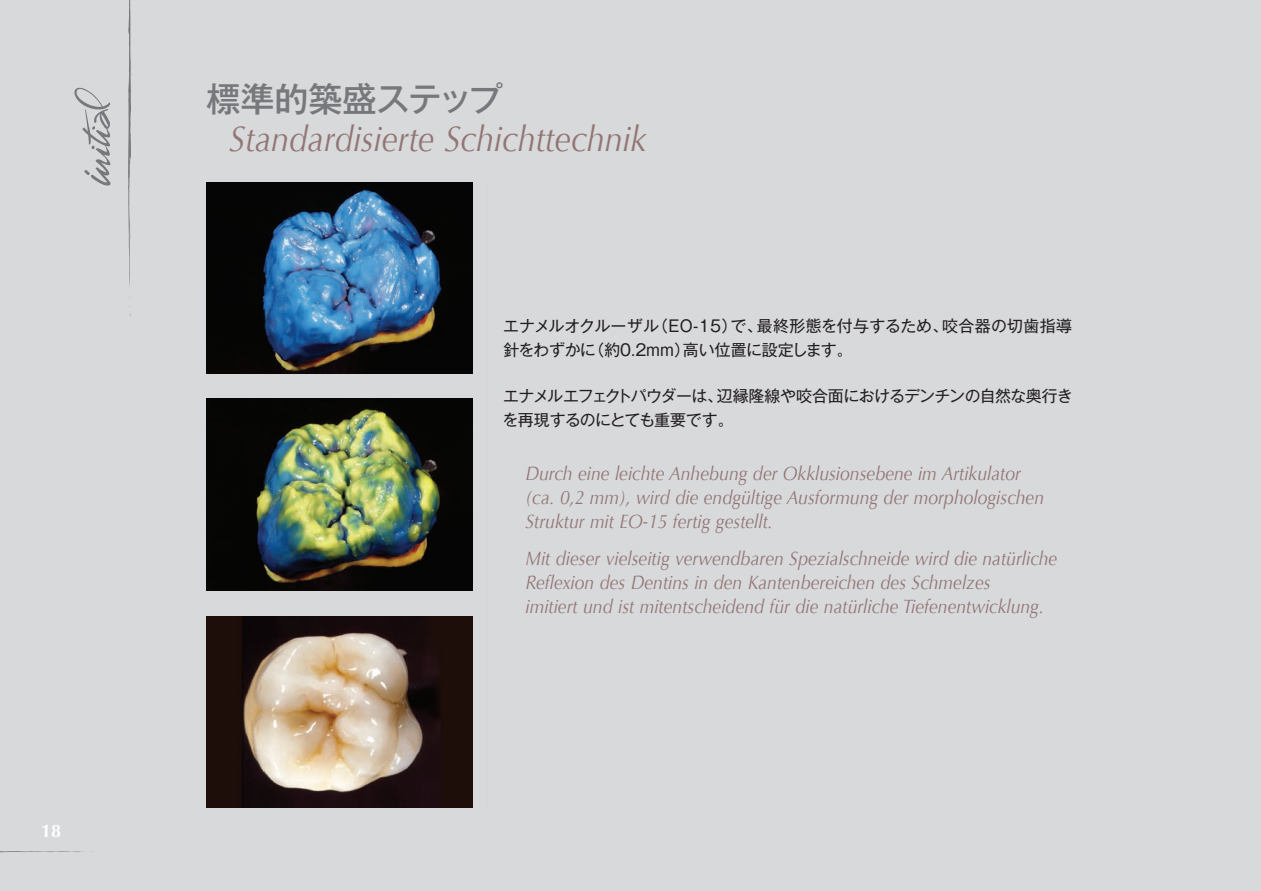
<style>
.page{position:relative;width:1261px;height:891px;background:#fff}
.page>*{position:absolute;margin:0;border:0;box-sizing:border-box;transform-origin:0 0}
.t1{font:italic 36px "Optima";color:#927675;scale:.9 1}
.t2{font:500 34.05px "Gothic MB101 Pr 6 N";letter-spacing:-.015em;color:#76787b}
.t3{font:italic 19.5px/24px "Optima";color:#927675;scale:.9 1}
.t4{font:700 18px "Optima";color:#fff}
.t5{font:15.9px/23.4px "Gothic MB101 Pr 6 N";color:#231f20}
.t6{font:15.9px/23.4px "Gothic MB101 Pr 6 N";letter-spacing:-.025em;color:#231f20}
</style>
<div class="page">
<div style="left:0;top:0;width:1261px;height:890px;background:#d8d9db"></div>
<svg style="left:128px;top:0;width:4px;height:287px"></svg>
<svg style="left:74px;top:87px;width:37px;height:99px"></svg>
<img style="left:207px;top:182px;width:265px;height:192px">
<img style="left:207px;top:399px;width:265px;height:191px">
<img style="left:207px;top:616px;width:265px;height:191px">
<svg style="left:0;top:851px;width:92px;height:2px"></svg>
<p class="t4" style="left:41px;top:820px;width:22px">18</p>
<h2 class="t2" style="left:207px;top:71px;width:298px">標準的築盛ステップ</h2>
<h1 class="t1" style="left:229px;top:118px;width:465px">Standardisierte Schichttechnik</h1>
<p class="t5" style="left:503px;top:313px;width:570px">エナメルオクルーザル（EO-15）で、最終形態を付与するため、咬合器の切歯指導針をわずかに（約0.2mm）高い位置に設定します。</p>
<p class="t6" style="left:502px;top:383px;width:572px">エナメルエフェクトパウダーは、辺縁隆線や咬合面におけるデンチンの自然な奥行きを再現するのにとても重要です。</p>
<p class="t3" style="left:525px;top:461px;width:578px">Durch eine leichte Anhebung der Okklusionsebene im Artikulator (ca. 0,2 mm), wird die endgültige Ausformung der morphologischen<br>Struktur mit EO-15 fertig gestellt.</p>
<p class="t3" style="left:525px;top:546px;width:592px">Mit dieser vielseitig verwendbaren Spezialschneide wird die natürliche<br>Reflexion des Dentins in den Kantenbereichen des Schmelzes<br>imitiert und ist mitentscheidend für die natürliche Tiefenentwicklung.</p>
</div>
